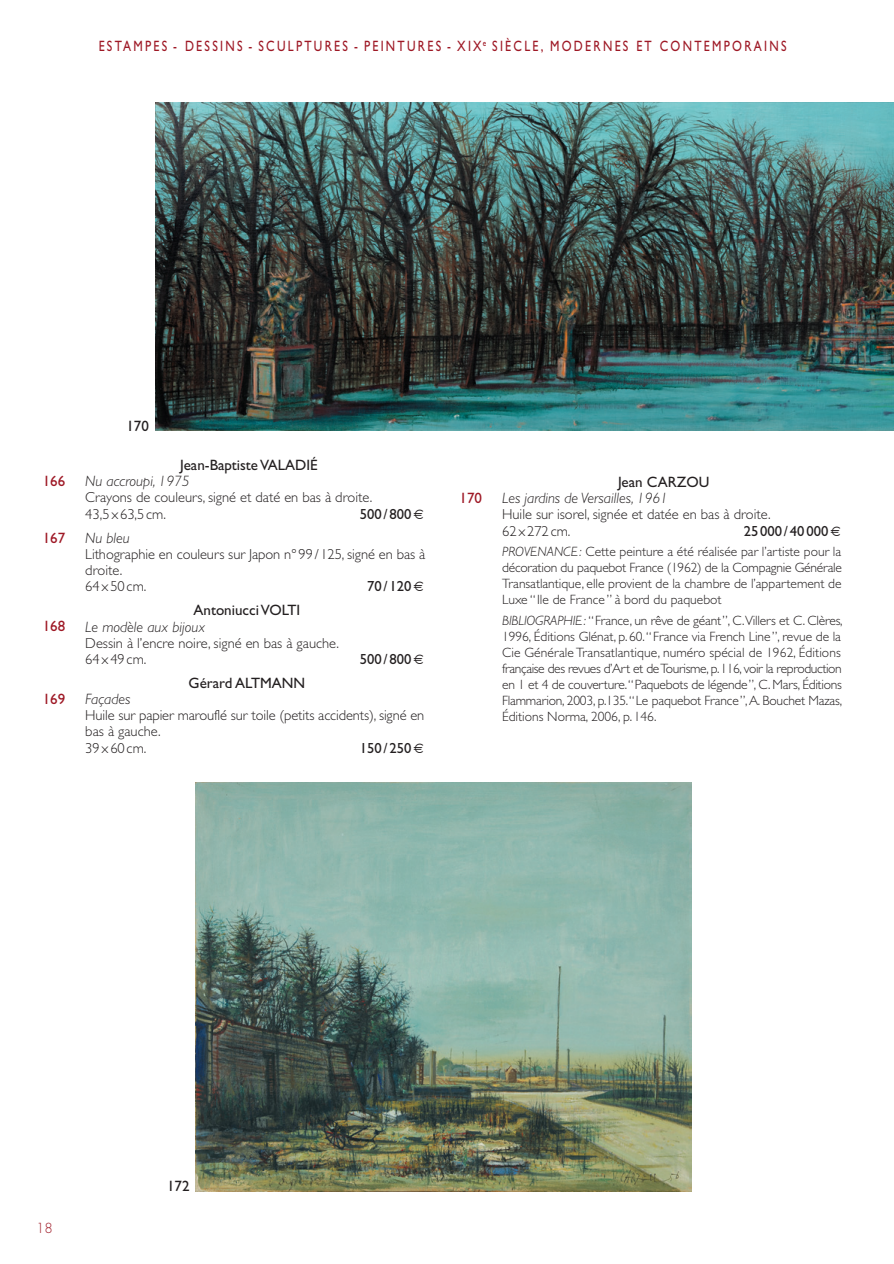
<style>
.page{position:relative;width:894px;height:1264px;background:#fff}
.page>*{position:absolute;margin:0;border:0;box-sizing:border-box;transform-origin:0 0}
.t1{font:italic 300 15px "Gill Sans";color:#231f20}
.t2{font:15px "Gill Sans";letter-spacing:.19em;color:#9e1825;scale:.8 1}
.t3{font:15px "Gill Sans";color:#231f20}
.t4{font:15px "Gill Sans";letter-spacing:.19em;color:#9e1825}
.t5{font:14.7px "Gill Sans";color:#231f20}
.t6{font:300 14.4px/16.2px "Gill Sans";color:#231f20}
.t7{font:300 13.5px/16px "Gill Sans";letter-spacing:-.005em;color:#231f20;text-align:justify}
.t8{font:300 13.5px "Futura";color:#9e1825}
.s1{font-style:italic}
</style>
<div class="page">
<img style="left:155px;top:102px;width:739px;height:328px">
<img style="left:195px;top:782px;width:496px;height:409px">
<p class="t2" style="left:99px;top:40px;width:861px">ESTAMPES - DESSINS - SCULPTURES - PEINTURES - XIX<sup>e</sup> SIÈCLE, MODERNES ET CONTEMPORAINS</p>
<p class="t4" style="left:43px;top:476px;width:24px">166</p>
<p class="t3" style="left:126px;top:421px;width:24px">170</p>
<p class="t3" style="left:180px;top:460px;width:139px">Jean-Baptiste VALADIÉ</p>
<p class="t1" style="left:85px;top:476px;width:106px">Nu accroupi, 1975</p>
<p class="t6" style="left:85px;top:491px;width:288px">Crayons de couleurs, signé et daté en bas à droite.<br>43,5 x 63,5 cm.</p>
<p class="t5" style="left:360px;top:508px;width:53px">500 / 800</p>
<p class="t4" style="left:43px;top:532px;width:24px">167</p>
<p class="t1" style="left:85px;top:532px;width:46px">Nu bleu</p>
<p class="t6" style="left:85px;top:547px;width:341px">Lithographie en couleurs sur Japon n°99/125, signé en bas à droite.<br>64 x 50 cm.</p>
<p class="t5" style="left:367px;top:581px;width:46px">70 / 120</p>
<p class="t4" style="left:43px;top:621px;width:24px">168</p>
<p class="t4" style="left:43px;top:693px;width:24px">169</p>
<p class="t3" style="left:193px;top:605px;width:108px">Antoniucci VOLTI</p>
<p class="t1" style="left:85px;top:621px;width:121px">Le modèle aux bijoux</p>
<p class="t6" style="left:85px;top:636px;width:255px">Dessin à l’encre noire, signé en bas à gauche.<br>64 x 49 cm.</p>
<p class="t3" style="left:189px;top:677px;width:118px">Gérard ALTMANN</p>
<p class="t5" style="left:360px;top:653px;width:53px">500 / 800</p>
<p class="t1" style="left:85px;top:694px;width:47px">Façades</p>
<p class="t6" style="left:85px;top:709px;width:340px">Huile sur papier marouflé sur toile (petits accidents), signé en bas à gauche.<br>39 x 60 cm.</p>
<p class="t5" style="left:360px;top:742px;width:53px">150 / 250</p>
<p class="t4" style="left:459px;top:493px;width:24px">170</p>
<p class="t3" style="left:618px;top:477px;width:93px">Jean CARZOU</p>
<p class="t1" style="left:502px;top:493px;width:167px">Les jardins de Versailles, 1961</p>
<p class="t6" style="left:502px;top:508px;width:270px">Huile sur isorel, signée et datée en bas à droite.<br>62 x 272 cm.</p>
<p class="t5" style="left:744px;top:525px;width:86px">25000 / 40000</p>
<p class="t7" style="left:502px;top:545px;width:341px"><span class="s1">PROVENANCE:</span> Cette peinture a été réalisée par l’artiste pour la décoration du paquebot France (1962) de la Compagnie Générale Transatlantique, elle provient de la chambre de l’appartement de Luxe “Ile de France” à bord du paquebot</p>
<p class="t7" style="left:502px;top:613px;width:342px;text-align:left"><span class="s1">BIBLIOGRAPHIE:</span> “France, un rêve de géant”, C.Villers et C. Clères, 1996, Éditions Glénat, p.60. “France via French Line”, revue de la Cie Générale Transatlantique, numéro spécial de 1962, Éditions française des revues d’Art et de Tourisme, p.116, voir la reproduction en 1 et 4 de couverture. “Paquebots de légende”, C. Mars, Éditions Flammarion, 2003, p.135. “Le paquebot France”, A. Bouchet Mazas, Éditions Norma, 2006, p.146.</p>
<p class="t8" style="left:36px;top:1221px;width:18px">18</p>
<p class="t3" style="left:167px;top:1180px;width:24px">172</p>
</div>
